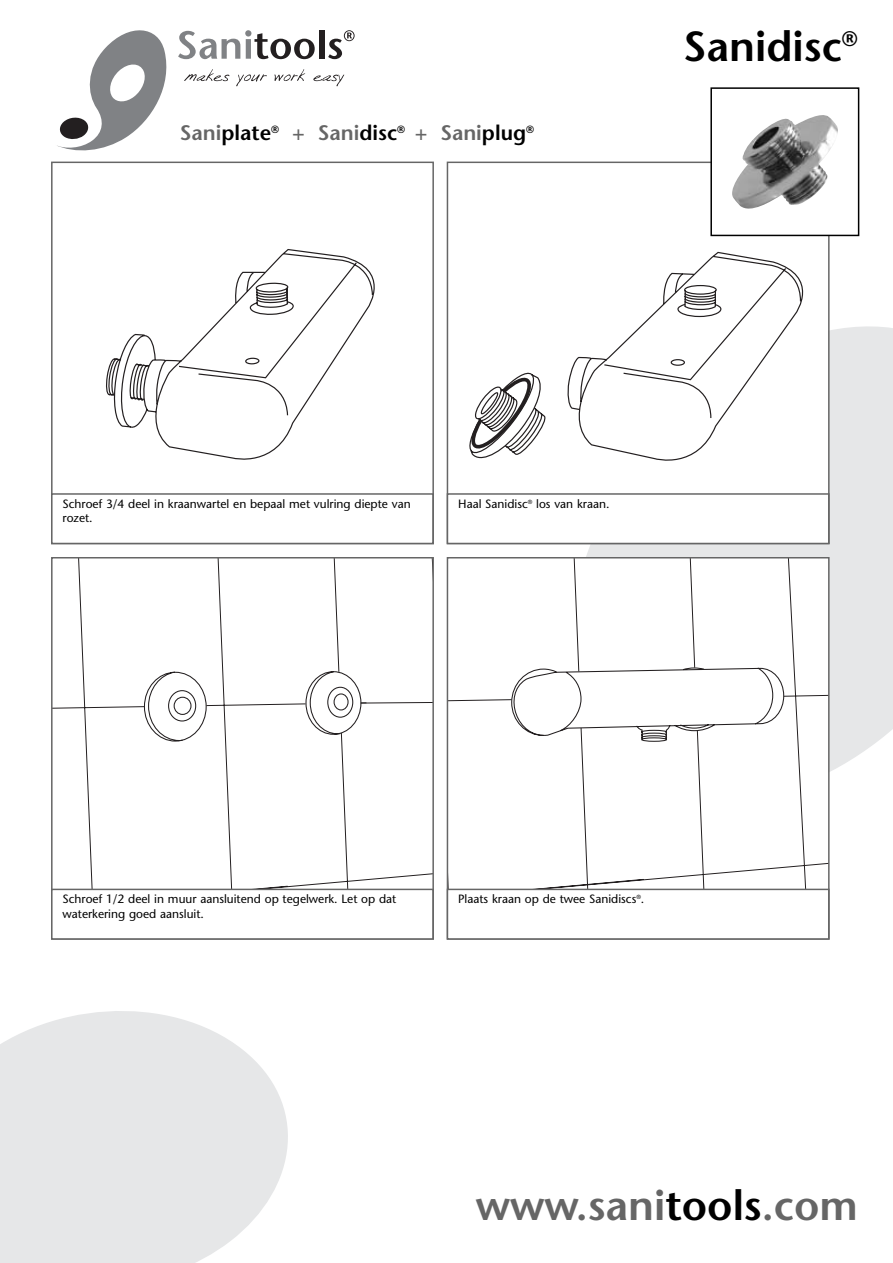
<style>
.page{position:relative;width:893px;height:1263px;background:#fff}
.page>*{position:absolute;margin:0;border:0;box-sizing:border-box;transform-origin:0 0}
.t1{font:600 42px "Stone Sans";color:#666}
.t2{font:600 42px "Stone Sans";color:#000}
.t3{font:600 21px "Stone Sans";color:#666}
.t4{font:12px/14.4px "Stone Sans";color:#000}
.s1{color:#000}
</style>
<div class="page">
<svg style="left:0;top:1011px;width:288px;height:252px;background:#e8e9ea"></svg>
<svg style="left:540px;top:296px;width:352px;height:526px;fill:#e6e7e8"></svg>
<svg style="left:57px;top:30px;width:297px;height:121px"></svg>
<svg style="left:106px;top:249px;width:269px;height:211px"></svg>
<div style="left:51px;top:162px;width:383px;height:382px;border:2px solid #666"></div>
<div style="left:51px;top:493px;width:383px;height:51px;border:2px solid #666"></div>
<svg style="left:54px;top:560px;width:377px;height:329px"></svg>
<div style="left:51px;top:557px;width:383px;height:383px;border:2px solid #666"></div>
<div style="left:51px;top:889px;width:383px;height:51px;border:2px solid #666"></div>
<div style="left:448px;top:163px;width:380px;height:380px;background:#fff"></div>
<svg style="left:469px;top:372px;width:77px;height:87px"></svg>
<svg style="left:567px;top:251px;width:237px;height:210px"></svg>
<div style="left:446px;top:493px;width:383px;height:51px;border:2px solid #666"></div>
<svg style="left:449px;top:560px;width:377px;height:329px"></svg>
<svg style="left:502px;top:667px;width:282px;height:75px"></svg>
<div style="left:446px;top:557px;width:383px;height:383px;border:2px solid #666"></div>
<div style="left:446px;top:889px;width:383px;height:51px;border:2px solid #666"></div>
<img style="left:732px;top:115px;width:106px;height:94px">
<div style="left:710px;top:87px;width:149px;height:149px;border:2px solid #000"></div>
<h2 class="t3" style="left:180px;top:125px;width:356px">Sani<span class="s1">plate</span><sup>®</sup> + Sani<span class="s1">disc</span><sup>®</sup> + Sani<span class="s1">plug</span><sup>®</sup></h2>
<h1 class="t2" style="left:683px;top:30px;width:176px">Sanidisc<sup>®</sup></h1>
<p class="t4" style="left:63px;top:498px;width:349px">Schroef 3/4 deel in kraanwartel en bepaal met vulring diepte van rozet.</p>
<p class="t4" style="left:458px;top:498px;width:153px">Haal Sanidisc<sup>®</sup> los van kraan.</p>
<p class="t4" style="left:63px;top:893px;width:335px">Schroef 1/2 deel in muur aansluitend op tegelwerk. Let op dat waterkering goed aansluit.</p>
<p class="t4" style="left:458px;top:893px;width:188px">Plaats kraan op de twee Sanidiscs<sup>®</sup>.</p>
<h1 class="t1" style="left:476px;top:1189px;width:383px">www.sani<span class="s1">tools</span>.com</h1>
</div>
